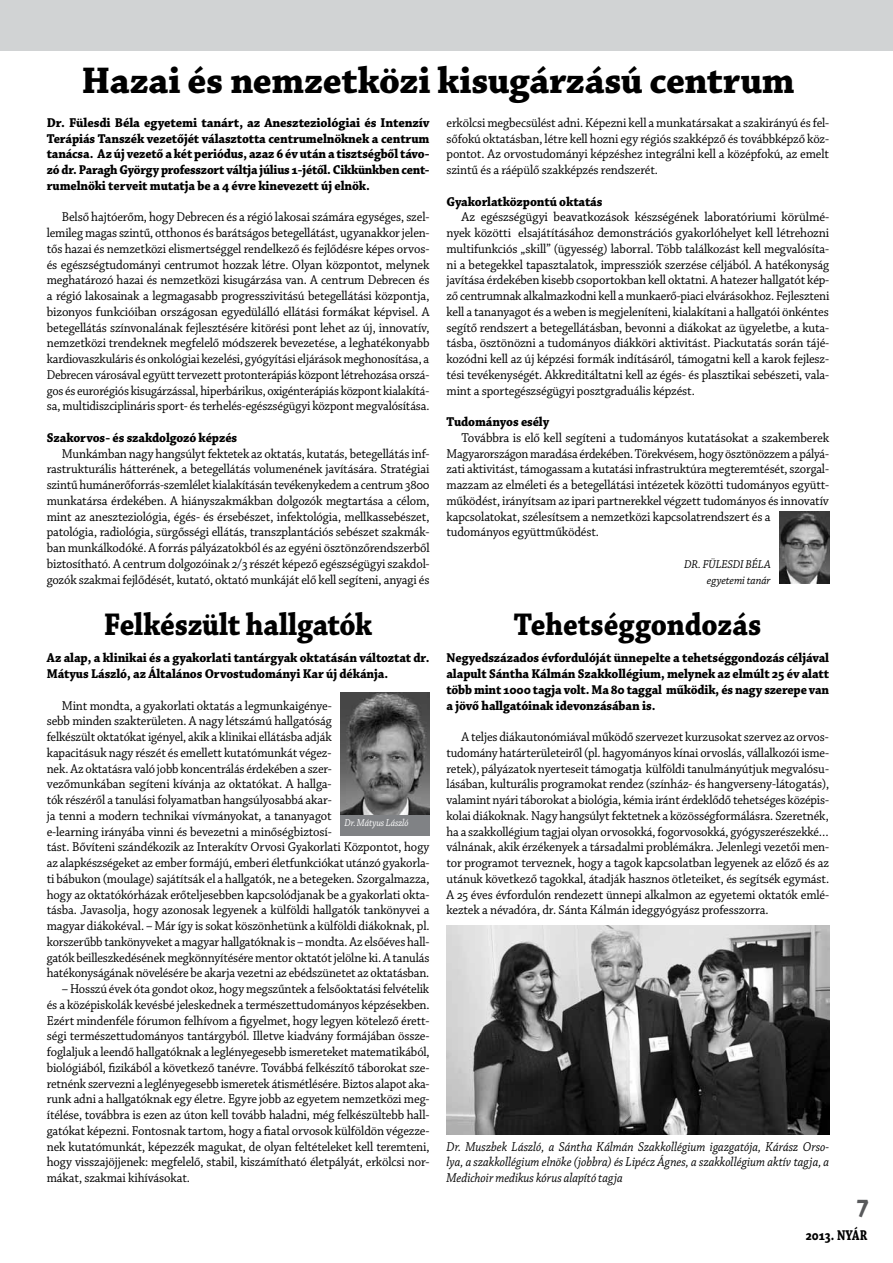
<style>
.page{position:relative;width:893px;height:1263px;background:#fff}
.page>*{position:absolute;margin:0;border:0;box-sizing:border-box;transform-origin:0 0}
.t1{font:700 39px "Chaparral Pro";letter-spacing:-.01em;color:#000}
.t2{font:700 33px "Chaparral Pro";letter-spacing:-.005em;color:#000;scale:.9 1}
.t3{font:700 27px "Chaparral Pro";color:#58595b;scale:.9 1}
.t4{font:700 15px "Chaparral Pro";color:#000;scale:.8 1}
.t5{font:13.5px/15.8px "Chaparral Pro";letter-spacing:-.01em;color:#000;text-align:justify;scale:.94 1}
.t6{font:13.5px/15.8px "Chaparral Pro";letter-spacing:-.01em;color:#000;text-align:justify;scale:.96 1}
.t7{font:700 13.5px/15.8px "Chaparral Pro";letter-spacing:-.01em;color:#000;text-align:justify;scale:.94 1}
.t8{font:700 13.5px/15.8px "Chaparral Pro";letter-spacing:-.01em;color:#000;text-align:justify;scale:.96 1}
.t9{font:italic 13.5px/15.8px "Chaparral Pro";letter-spacing:.005em;color:#000;text-align:justify;scale:.9 1}
.t10{font:italic 12px/15.8px "Chaparral Pro";letter-spacing:-.005em;color:#000;text-align:right;scale:.94 1}
.t11{font:italic 10.5px "Chaparral Pro";color:#fff;scale:.9 1}
</style>
<div class="page">
<div style="left:0;top:0;width:893px;height:51px;background:#d1d3d4"></div>
<img style="left:779px;top:511px;width:50px;height:73px">
<img style="left:446px;top:925px;width:383px;height:210px">
<div style="left:340px;top:814px;width:89px;height:22px;background:#808285"></div>
<img style="left:340px;top:693px;width:89px;height:121px">
<h1 class="t1" style="left:81px;top:57px;width:715px">Hazai és nemzetközi kisugárzású centrum</h1>
<p class="t8" style="left:47px;top:115px;width:400px">Dr. Fülesdi Béla egyetemi tanárt, az Aneszteziológiai és Intenzív Terápiás Tanszék vezetőjét választotta centrumelnöknek a centrum tanácsa. Az új vezető a két periódus, azaz 6 év után a tisztségből távo&shy;zó dr. Paragh György professzort váltja július 1-jétől. Cikkünkben cent&shy;rumelnöki terveit mutatja be a 4 évre kinevezett új elnök.</p>
<p class="t5" style="left:47px;top:210px;width:409px;text-indent:15px">Belső hajtóerőm, hogy Debrecen és a régió lakosai számára egységes, szel&shy;lemileg magas szintű, otthonos és barátságos betegellátást, ugyanakkor jelen&shy;tős hazai és nemzetközi elismertséggel rendelkező és fejlődésre képes orvos&shy;és egészségtudományi centrumot hozzak létre. Olyan központot, melynek meghatározó hazai és nemzetközi kisugárzása van. A centrum Debrecen és a régió lakosainak a legmagasabb progresszivitású betegellátási központja, bizonyos funkcióiban országosan egyedülálló ellátási formákat képvisel. A betegellátás színvonalának fejlesztésére kitörési pont lehet az új, innovatív, nemzetközi trendeknek megfelelő módszerek bevezetése, a leghatékonyabb kardiovaszkuláris és onkológiai kezelési, gyógyítási eljárások meghonosítása, a Debrecen városával együtt tervezett protonterápiás központ létrehozása orszá&shy;gos és eurorégiós kisugárzással, hiperbárikus, oxigénterápiás központ kialakítá&shy;sa, multidiszciplináris sport- és terhelés-egészségügyi központ megvalósítása.</p>
<p class="t7" style="left:47px;top:430px;width:204px">Szakorvos- és szakdolgozó képzés</p>
<p class="t5" style="left:47px;top:446px;width:409px;text-indent:15px">Munkámban nagy hangsúlyt fektetek az oktatás, kutatás, betegellátás inf&shy;rastrukturális hátterének, a betegellátás volumenének javítására. Stratégiai szintű humánerőforrás-szemlélet kialakításán tevékenykedem a centrum 3800 munkatársa érdekében. A hiányszakmákban dolgozók megtartása a célom, mint az aneszteziológia, égés- és érsebészet, infektológia, mellkassebészet, patológia, radiológia, sürgősségi ellátás, transzplantációs sebészet szakmák&shy;ban munkálkodóké. A forrás pályázatokból és az egyéni ösztönzőrendszerből biztosítható. A centrum dolgozóinak 2/3 részét képező egészségügyi szakdol&shy;gozók szakmai fejlődését, kutató, oktató munkáját elő kell segíteni, anyagi és</p>
<p class="t5" style="left:446px;top:115px;width:409px">erkölcsi megbecsülést adni. Képezni kell a munkatársakat a szakirányú és fel&shy;sőfokú oktatásban, létre kell hozni egy régiós szakképző és továbbképző köz&shy;pontot. Az orvostudományi képzéshez integrálni kell a középfokú, az emelt szintű és a ráépülő szakképzés rendszerét.</p>
<p class="t7" style="left:446px;top:194px;width:167px">Gyakorlatközpontú oktatás</p>
<p class="t6" style="left:446px;top:210px;width:400px;text-indent:15px">Az egészségügyi beavatkozások készségének laboratóriumi körülmé&shy;nyek közötti elsajátításához demonstrációs gyakorlóhelyet kell létrehozni multifunkciós „skill” (ügyesség) laborral. Több találkozást kell megvalósíta&shy;ni a betegekkel tapasztalatok, impressziók szerzése céljából. A hatékonyság javítása érdekében kisebb csoportokban kell oktatni. A hatezer hallgatót kép&shy;ző centrumnak alkalmazkodni kell a munkaerő-piaci elvárásokhoz. Fejleszteni kell a tananyagot és a weben is megjeleníteni, kialakítani a hallgatói önkéntes segítő rendszert a betegellátásban, bevonni a diákokat az ügyeletbe, a kuta&shy;tásba, ösztönözni a tudományos diákköri aktivitást. Piackutatás során tájé&shy;kozódni kell az új képzési formák indításáról, támogatni kell a karok fejlesz&shy;tési tevékenységét. Akkreditáltatni kell az égés- és plasztikai sebészeti, vala&shy;mint a sportegészségügyi posztgraduális képzést.</p>
<p class="t7" style="left:446px;top:414px;width:111px">Tudományos esély</p>
<p class="t6" style="left:446px;top:430px;width:400px;text-align:left;text-indent:15px">Továbbra is elő kell segíteni a tudományos kutatásokat a szakemberek Magyarországon maradása érdekében. Törekvésem, hogy ösztönözzem a pályá&shy;zati aktivitást, támogassam a kutatási infrastruktúra megteremtését, szorgal&shy;mazzam az elméleti és a betegellátási intézetek közötti tudományos együtt&shy;működést, irányítsam az ipari partnerekkel végzett tudományos és innovatív kapcsolatokat, szélesítsem a nemzetközi kapcsolatrendszert és a tudományos együttműködést.</p>
<p class="t10" style="left:684px;top:557px;width:94px">Dr. Fülesdi Béla egyetemi tanár</p>
<h2 class="t2" style="left:104px;top:605px;width:300px">Felkészült hallgatók</h2>
<h2 class="t2" style="left:514px;top:605px;width:276px">Tehetséggondozás</h2>
<p class="t7" style="left:47px;top:651px;width:409px">Az alap, a klinikai és a gyakorlati tantárgyak oktatásán változtat dr.<br>Mátyus László, az Általános Orvostudományi Kar új dékánja.</p>
<p class="t5" style="left:47px;top:698px;width:409px;text-align:left;text-indent:15px">Mint mondta, a gyakorlati oktatás a legmunkaigénye-<br>sebb minden szakterületen. A nagy létszámú hallgatóság<br>felkészült oktatókat igényel, akik a klinikai ellátásba adják<br>kapacitásuk nagy részét és emellett kutatómunkát végez-<br>nek. Az oktatásra való jobb koncentrálás érdekében a szer-<br>vezőmunkában segíteni kívánja az oktatókat. A hallga-<br>tók részéről a tanulási folyamatban hangsúlyosabbá akar-<br>ja tenni a modern technikai vívmányokat, a tananyagot<br>e-learning irányába vinni és bevezetni a minőségbiztosí-<br>tást. Bővíteni szándékozik az Interakítv Orvosi Gyakorlati Központot, hogy az alapkészségeket az ember formájú, emberi életfunkciókat utánzó gyakorla&shy;ti bábukon (moulage) sajátítsák el a hallgatók, ne a betegeken. Szorgalmazza, hogy az oktatókórházak erőteljesebben kapcsolódjanak be a gyakorlati okta&shy;tásba. Javasolja, hogy azonosak legyenek a külföldi hallgatók tankönyvei a magyar diákokéval. – Már így is sokat köszönhetünk a külföldi diákoknak, pl. korszerűbb tankönyveket a magyar hallgatóknak is – mondta. Az elsőéves hall&shy;gatók beilleszkedésének megkönnyítésére mentor oktatót jelölne ki. A tanulás hatékonyságának növelésére be akarja vezetni az ebédszünetet az oktatásban.</p>
<p class="t5" style="left:47px;top:981px;width:409px;text-indent:15px">– Hosszú évek óta gondot okoz, hogy megszűntek a felsőoktatási felvételik és a középiskolák kevésbé jeleskednek a természettudományos képzésekben.<br>Ezért mindenféle fórumon felhívom a figyelmet, hogy legyen kötelező érett&shy;ségi természettudományos tantárgyból. Illetve kiadvány formájában össze&shy;foglaljuk a leendő hallgatóknak a leglényegesebb ismereteket matematikából, biológiából, fizikából a következő tanévre. Továbbá felkészítő táborokat sze&shy;retnénk szervezni a leglényegesebb ismeretek átismétlésére. Biztos alapot aka&shy;runk adni a hallgatóknak egy életre. Egyre jobb az egyetem nemzetközi meg&shy;ítélése, továbbra is ezen az úton kell tovább haladni, még felkészültebb hall&shy;gatókat képezni. Fontosnak tartom, hogy a fiatal orvosok külföldön végezze&shy;nek kutatómunkát, képezzék magukat, de olyan feltételeket kell teremteni, hogy visszajöjjenek: megfelelő, stabil, kiszámítható életpályát, erkölcsi nor&shy;mákat, szakmai kihívásokat.</p>
<p class="t11" style="left:344px;top:816px;width:73px">Dr. Mátyus László</p>
<p class="t7" style="left:446px;top:651px;width:409px">Negyedszázados évfordulóját ünnepelte a tehetséggondozás céljával alapult Sántha Kálmán Szakkollégium, melynek az elmúlt 25 év alatt több mint 1000 tagja volt. Ma 80 taggal működik, és nagy szerepe van a jövő hallgatóinak idevonzásában is.</p>
<p class="t5" style="left:446px;top:729px;width:409px;text-indent:15px">A teljes diákautonómiával működő szervezet kurzusokat szervez az orvos&shy;tudomány határterületeiről (pl. hagyományos kínai orvoslás, vállalkozói isme&shy;retek), pályázatok nyerteseit támogatja külföldi tanulmányútjuk megvalósu&shy;lásában, kulturális programokat rendez (színház- és hangverseny-látogatás), valamint nyári táborokat a biológia, kémia iránt érdeklődő tehetséges középis&shy;kolai diákoknak. Nagy hangsúlyt fektetnek a közösségformálásra. Szeretnék, ha a szakkollégium tagjai olyan orvosokká, fogorvosokká, gyógyszerészekké… válnának, akik érzékenyek a társadalmi problémákra. Jelenlegi vezetői men&shy;tor programot terveznek, hogy a tagok kapcsolatban legyenek az előző és az utánuk következő tagokkal, átadják hasznos ötleteiket, és segítsék egymást.<br>A 25 éves évfordulón rendezett ünnepi alkalmon az egyetemi oktatók emlé&shy;keztek a névadóra, dr. Sánta Kálmán ideggyógyász professzorra.</p>
<p class="t9" style="left:446px;top:1139px;width:427px">Dr. Muszbek László, a Sántha Kálmán Szakkollégium igazgatója, Kárász Orso&shy;lya, a szakkollégium elnöke (jobbra) és Lipécz Ágnes, a szakkollégium aktív tagja, a Medichoir medikus kórus alapító tagja</p>
<h3 class="t3" style="left:856px;top:1188px;width:15px">7</h3>
<p class="t4" style="left:806px;top:1226px;width:78px">2013. NYÁR</p>
</div>
